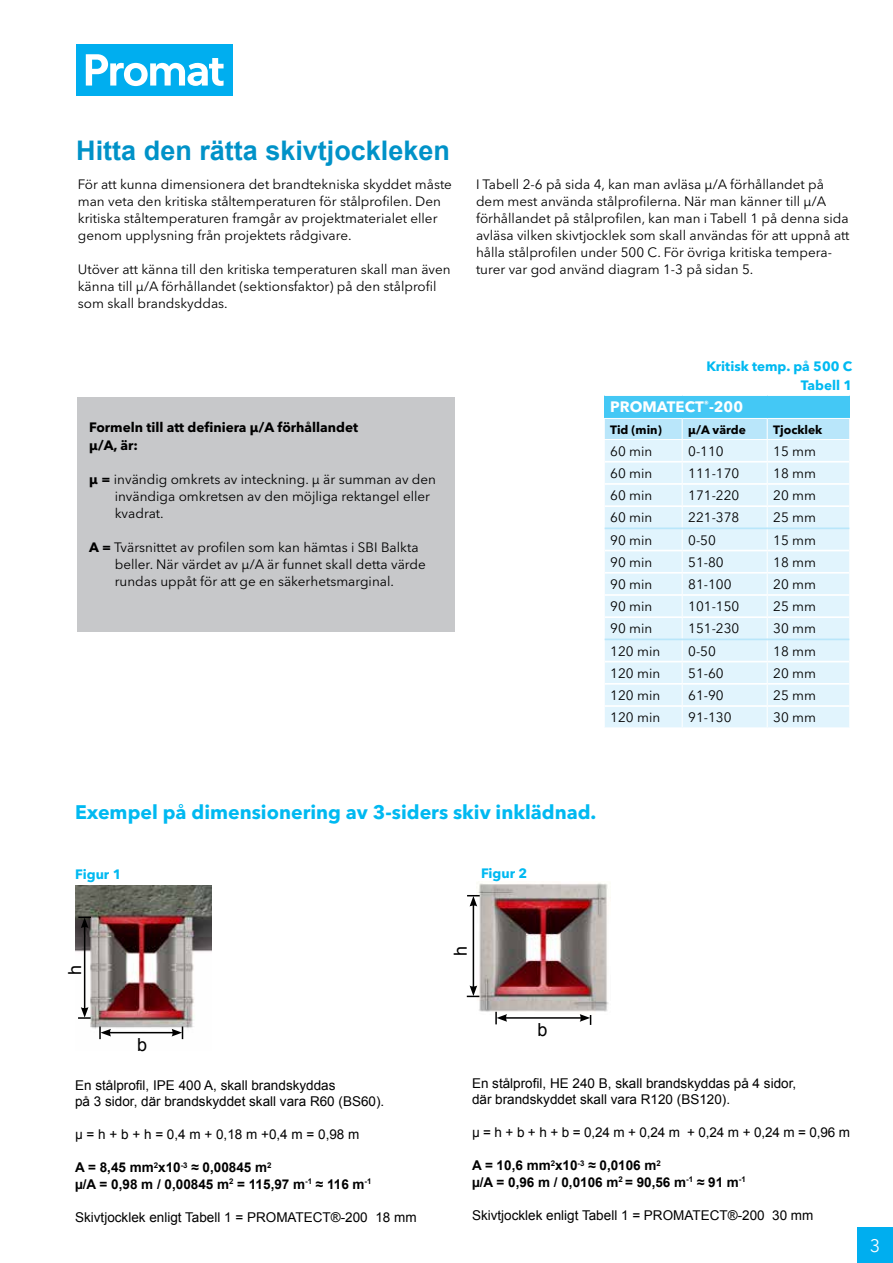
<style>
.page{position:relative;width:893px;height:1263px;background:#fff}
.page>*{position:absolute;margin:0;border:0;box-sizing:border-box;transform-origin:0 0}
.t1{font:700 27px "Arial";color:#0092c8}
.t2{font:700 19.5px "Avenir Next W1 G";color:#00b9f1}
.t3{font:18px "Arial";color:#000}
.t4{font:18px "Avenir Next W1 G";color:#fff}
.t5{font:700 15px "Avenir Next W1 G";color:#fff}
.t6{font:13.5px/17px "Avenir Next W1 G";color:#000}
.t7{font:13.5px/16.5px "Arial";color:#000}
.t8{font:700 13.5px/16.5px "Arial";color:#000}
.t9{font:700 13.5px/17px "Avenir Next W1 G";color:#000}
.t10{font:700 13.5px/19.5px "Avenir Next W1 G";color:#00b9f1;text-align:right}
.t11{font:700 12px "Avenir Next W1 G";color:#000}
.s1{font-weight:700}
</style>
<div class="page">
<div style="left:77px;top:45px;width:156px;height:51px;background:#00aeef"></div>
<svg style="left:86px;top:54px;width:138px;height:32px"></svg>
<div style="left:604px;top:395px;width:246px;height:23px;background:#44c8f5"></div>
<svg style="left:604px;top:418px;width:246px;height:309px;background:#e0f3fc"></svg>
<hr style="left:605px;top:638px;width:77px;height:2px;background:#b9e6fa">
<hr style="left:682px;top:638px;width:85px;height:2px;background:#b9e6fa">
<hr style="left:767px;top:638px;width:82px;height:2px;background:#b9e6fa">
<hr style="left:605px;top:527px;width:77px;height:2px;background:#b9e6fa">
<hr style="left:682px;top:527px;width:85px;height:2px;background:#b9e6fa">
<hr style="left:767px;top:527px;width:82px;height:2px;background:#b9e6fa">
<hr style="left:604px;top:394px;width:78px;height:2px;background:#fff">
<hr style="left:682px;top:394px;width:85px;height:2px;background:#fff">
<hr style="left:767px;top:394px;width:83px;height:2px;background:#fff">
<div style="left:77px;top:398px;width:378px;height:234px;background:#c7c8ca"></div>
<img style="left:75px;top:885px;width:136px;height:155px">
<hr style="left:109px;top:1032px;width:65px;height:1px;background:#000">
<svg style="left:99px;top:1026px;width:12px;height:13px"></svg>
<svg style="left:172px;top:1026px;width:11px;height:13px"></svg>
<hr style="left:84px;top:926px;width:1px;height:83px;background:#000">
<svg style="left:78px;top:1007px;width:13px;height:12px"></svg>
<svg style="left:78px;top:916px;width:13px;height:12px"></svg>
<img style="left:476px;top:883px;width:133px;height:129px">
<hr style="left:473px;top:904px;width:1px;height:84px;background:#000">
<svg style="left:467px;top:985px;width:12px;height:12px"></svg>
<svg style="left:467px;top:895px;width:13px;height:11px"></svg>
<hr style="left:505px;top:1017px;width:77px;height:2px;background:#000">
<svg style="left:580px;top:1014px;width:11px;height:11px"></svg>
<svg style="left:495px;top:1012px;width:12px;height:12px"></svg>
<div style="left:857px;top:1227px;width:36px;height:36px;background:#00aeef"></div>
<h1 class="t1" style="left:76px;top:133px;width:375px">Hitta den rätta skivtjockleken</h1>
<p class="t6" style="left:78px;top:175px;width:376px">För att kunna dimensionera det brandtekniska skyddet måste man veta den kritiska ståltemperaturen för stålprofilen. Den kritiska ståltemperaturen framgår av projektmaterialet eller genom upplysning från projektets rådgivare.</p>
<p class="t6" style="left:78px;top:260px;width:374px">Utöver att känna till den kritiska temperaturen skall man även känna till μ/A förhållandet (sektionsfaktor) på den stålprofil som skall brandskyddas.</p>
<p class="t9" style="left:89px;top:419px;width:270px">Formeln till att definiera μ/A förhållandet µ/A, är:</p>
<p class="t6" style="left:115px;top:470px;width:323px;text-indent:-25px"><span class="s1">µ =</span> invändig omkrets av inteckning. μ är summan av den invändiga omkretsen av den möjliga rektangel eller kvadrat.</p>
<p class="t6" style="left:115px;top:538px;width:313px;text-indent:-26px"><span class="s1">A =</span> Tvärsnittet av profilen som kan hämtas i SBI Balkta beller. När värdet av μ/A är funnet skall detta värde rundas uppåt för att ge en säkerhetsmarginal.</p>
<p class="t6" style="left:476px;top:175px;width:375px">I Tabell 2-6 på sida 4, kan man avläsa μ/A förhållandet på dem mest använda stålprofilerna. När man känner till μ/A förhållandet på stålprofilen, kan man i Tabell 1 på denna sida avläsa vilken skivtjocklek som skall användas för att uppnå att hålla stålprofilen under 500 C. För övriga kritiska tempera&shy;turer var god använd diagram 1-3 på sidan 5.</p>
<p class="t10" style="left:706px;top:356px;width:147px">Kritisk temp. på 500 C<br>Tabell 1</p>
<p class="t5" style="left:610px;top:398px;width:134px">PROMATECT<sup>®</sup>-200</p>
<p class="t11" style="left:610px;top:422px;width:53px">Tid (min)</p>
<p class="t11" style="left:688px;top:422px;width:59px">µ/A värde</p>
<p class="t11" style="left:773px;top:422px;width:51px">Tjocklek</p>
<p class="t6" style="left:610px;top:443px;width:44px">60 min</p>
<p class="t6" style="left:688px;top:443px;width:37px">0-110</p>
<p class="t6" style="left:773px;top:443px;width:44px">15 mm</p>
<p class="t6" style="left:610px;top:465px;width:44px">60 min</p>
<p class="t6" style="left:688px;top:465px;width:53px">111-170</p>
<p class="t6" style="left:773px;top:465px;width:44px">18 mm</p>
<p class="t6" style="left:610px;top:487px;width:44px">60 min</p>
<p class="t6" style="left:688px;top:487px;width:53px">171-220</p>
<p class="t6" style="left:773px;top:487px;width:44px">20 mm</p>
<p class="t6" style="left:610px;top:509px;width:44px">60 min</p>
<p class="t6" style="left:688px;top:509px;width:53px">221-378</p>
<p class="t6" style="left:773px;top:509px;width:44px">25 mm</p>
<p class="t6" style="left:610px;top:531px;width:44px">90 min</p>
<p class="t6" style="left:688px;top:531px;width:29px">0-50</p>
<p class="t6" style="left:773px;top:531px;width:44px">15 mm</p>
<p class="t6" style="left:610px;top:554px;width:44px">90 min</p>
<p class="t6" style="left:688px;top:554px;width:37px">51-80</p>
<p class="t6" style="left:773px;top:554px;width:44px">18 mm</p>
<p class="t6" style="left:610px;top:576px;width:44px">90 min</p>
<p class="t6" style="left:688px;top:576px;width:45px">81-100</p>
<p class="t6" style="left:773px;top:576px;width:44px">20 mm</p>
<p class="t6" style="left:610px;top:598px;width:44px">90 min</p>
<p class="t6" style="left:688px;top:598px;width:53px">101-150</p>
<p class="t6" style="left:773px;top:598px;width:44px">25 mm</p>
<p class="t6" style="left:610px;top:620px;width:44px">90 min</p>
<p class="t6" style="left:688px;top:620px;width:53px">151-230</p>
<p class="t6" style="left:773px;top:620px;width:44px">30 mm</p>
<p class="t6" style="left:610px;top:642px;width:52px">120 min</p>
<p class="t6" style="left:688px;top:642px;width:29px">0-50</p>
<p class="t6" style="left:773px;top:642px;width:44px">18 mm</p>
<p class="t6" style="left:610px;top:665px;width:52px">120 min</p>
<p class="t6" style="left:688px;top:665px;width:37px">51-60</p>
<p class="t6" style="left:773px;top:665px;width:44px">20 mm</p>
<p class="t6" style="left:610px;top:687px;width:52px">120 min</p>
<p class="t6" style="left:688px;top:687px;width:37px">61-90</p>
<p class="t6" style="left:773px;top:687px;width:44px">25 mm</p>
<p class="t6" style="left:610px;top:709px;width:52px">120 min</p>
<p class="t6" style="left:688px;top:709px;width:45px">91-130</p>
<p class="t6" style="left:773px;top:709px;width:44px">30 mm</p>
<h2 class="t2" style="left:75px;top:801px;width:523px">Exempel på dimensionering av 3-siders skiv inklädnad.</h2>
<p class="t10" style="left:75px;top:864px;width:48px">Figur 1</p>
<p class="t10" style="left:481px;top:863px;width:48px">Figur 2</p>
<h3 class="t3" style="left:63px;top:975px;width:12px;rotate:-90deg">h</h3>
<h3 class="t3" style="left:137px;top:1033px;width:12px">b</h3>
<p class="t7" style="left:75px;top:1077px;width:311px">En stålprofil, IPE 400 A, skall brandskyddas<br>på 3 sidor, där brandskyddet skall vara R60 (BS60).</p>
<p class="t7" style="left:75px;top:1126px;width:286px">µ = h + b + h = 0,4 m + 0,18 m +0,4 m = 0,98 m</p>
<p class="t8" style="left:75px;top:1160px;width:298px">A = 8,45 mm<sup>2</sup>x10<sup>-3</sup> ≈ 0,00845 m<sup>2<br></sup>µ/A = 0,98 m / 0,00845 m<sup>2</sup> = 115,97 m<sup>-1</sup> ≈ 116 m<sup>-1</sup></p>
<p class="t7" style="left:75px;top:1209px;width:343px">Skivtjocklek enligt Tabell 1 = PROMATECT®-200 18 mm</p>
<h3 class="t3" style="left:449px;top:955px;width:12px;rotate:-90deg">h</h3>
<h3 class="t3" style="left:538px;top:1018px;width:12px">b</h3>
<p class="t7" style="left:472px;top:1075px;width:326px">En stålprofil, HE 240 B, skall brandskyddas på 4 sidor, där brandskyddet skall vara R120 (BS120).</p>
<p class="t7" style="left:472px;top:1124px;width:380px">µ = h + b + h + b = 0,24 m + 0,24 m + 0,24 m + 0,24 m = 0,96 m</p>
<p class="t8" style="left:472px;top:1157px;width:275px">A = 10,6 mm<sup>2</sup>x10<sup>-3</sup> ≈ 0,0106 m<sup>2<br></sup>µ/A = 0,96 m / 0,0106 m<sup>2</sup> = 90,56 m<sup>-1</sup> ≈ 91 m<sup>-1</sup></p>
<p class="t7" style="left:472px;top:1207px;width:343px">Skivtjocklek enligt Tabell 1 = PROMATECT®-200 30 mm</p>
<h3 class="t4" style="left:870px;top:1235px;width:12px">3</h3>
</div>
